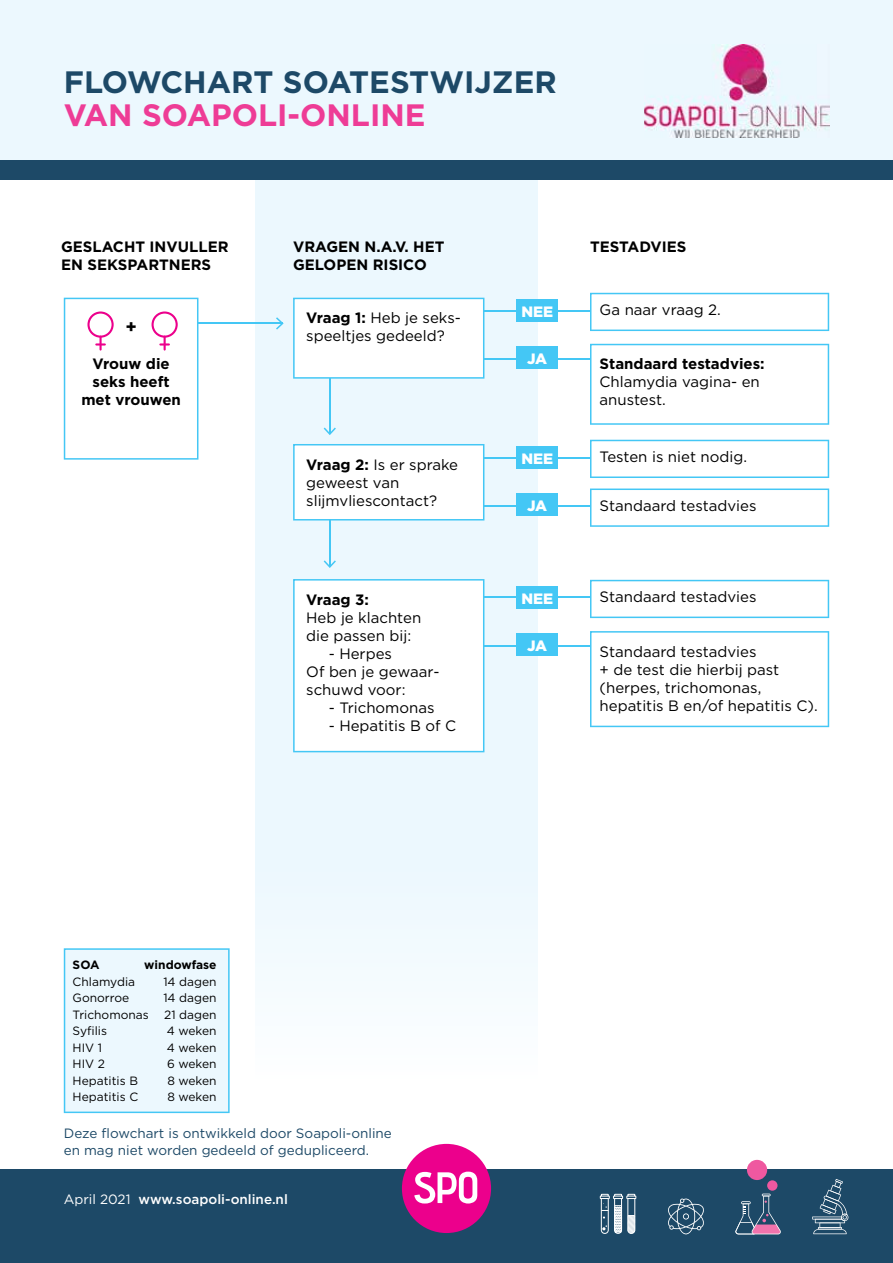
<style>
.page{position:relative;width:893px;height:1263px;background:#fff}
.page>*{position:absolute;margin:0;border:0;box-sizing:border-box;transform-origin:0 0}
.t1{font:700 30.9px "Gotham";color:#1d4967}
.t2{font:700 30.9px "Gotham";color:#ee3c96}
.t3{font:700 18px "Gotham";color:#000}
.t4{font:15px/18px "Gotham";color:#000}
.t5{font:700 15px/18px "Gotham";color:#000}
.t6{font:900 15px "Gotham";color:#fff}
.t7{font:13.5px/16.5px "Gotham";color:#1d4967}
.t8{font:500 13.5px "Gotham";color:#fff}
.t9{font:12px "Gotham";color:#000}
.t10{font:700 12px "Gotham";color:#000}
.s1{font-weight:700}
.s2{font-weight:400}
</style>
<div class="page">
<div style="left:0;top:1169px;width:893px;height:94px;background:#1d4967"></div>
<svg style="left:812px;top:1179px;width:36px;height:55px"></svg>
<svg style="left:735px;top:1193px;width:46px;height:41px"></svg>
<svg style="left:600px;top:1194px;width:36px;height:40px"></svg>
<svg style="left:668px;top:1198px;width:36px;height:36px"></svg>
<div style="left:767px;top:1180px;width:10px;height:11px;background:#ef58a0;border-radius:50%"></div>
<div style="left:747px;top:1160px;width:20px;height:20px;background:#ef58a0;border-radius:50%"></div>
<div style="left:402px;top:1144px;width:89px;height:89px;background:#ec008c;border-radius:50%"></div>
<svg style="left:414px;top:1171px;width:63px;height:32px"></svg>
<div style="left:255px;top:176px;width:282px;height:891px;background:#ecf8fe"></div>
<div style="left:0;top:0;width:893px;height:170px;background:#ecf8fe"></div>
<img style="left:644px;top:45px;width:185px;height:92px">
<div style="left:293px;top:579px;width:191px;height:173px;background:#fff"></div>
<div style="left:293px;top:444px;width:191px;height:76px;background:#fff"></div>
<hr style="left:484px;top:457px;width:127px;height:2px;background:#44c7f5">
<div style="left:516px;top:446px;width:42px;height:23px;background:#44c7f5"></div>
<hr style="left:484px;top:505px;width:127px;height:1px;background:#44c7f5">
<div style="left:516px;top:493px;width:42px;height:23px;background:#44c7f5"></div>
<svg style="left:590px;top:440px;width:239px;height:38px"></svg>
<hr style="left:484px;top:596px;width:127px;height:2px;background:#44c7f5">
<div style="left:516px;top:586px;width:42px;height:23px;background:#44c7f5"></div>
<hr style="left:484px;top:645px;width:127px;height:1px;background:#44c7f5">
<div style="left:516px;top:633px;width:42px;height:23px;background:#44c7f5"></div>
<svg style="left:590px;top:631px;width:239px;height:96px"></svg>
<svg style="left:590px;top:580px;width:239px;height:38px"></svg>
<hr style="left:197px;top:323px;width:86px;height:1px;background:#44c7f5">
<svg style="left:276px;top:317px;width:8px;height:13px"></svg>
<div style="left:293px;top:298px;width:191px;height:81px;background:#fff"></div>
<hr style="left:329px;top:379px;width:2px;height:55px;background:#44c7f5">
<svg style="left:324px;top:427px;width:12px;height:8px"></svg>
<hr style="left:329px;top:519px;width:2px;height:48px;background:#44c7f5">
<svg style="left:324px;top:560px;width:12px;height:8px"></svg>
<div style="left:255px;top:864px;width:282px;height:220px;background:#f4fbfe"></div>
<svg style="left:64px;top:298px;width:134px;height:162px"></svg>
<hr style="left:484px;top:311px;width:127px;height:1px;background:#44c7f5">
<div style="left:516px;top:299px;width:42px;height:23px;background:#44c7f5"></div>
<hr style="left:484px;top:358px;width:127px;height:1px;background:#44c7f5">
<div style="left:516px;top:346px;width:42px;height:23px;background:#44c7f5"></div>
<svg style="left:590px;top:293px;width:239px;height:38px"></svg>
<svg style="left:590px;top:344px;width:239px;height:81px"></svg>
<svg style="left:590px;top:488px;width:239px;height:39px"></svg>
<div style="left:64px;top:948px;width:166px;height:165px;background:#ecf8fe"></div>
<div style="left:0;top:160px;width:893px;height:20px;background:#1d4967"></div>
<h1 class="t1" style="left:64px;top:61px;width:495px">FLOWCHART SOATESTWIJZER</h1>
<h1 class="t2" style="left:64px;top:95px;width:363px">VAN SOAPOLI-ONLINE</h1>
<p class="t5" style="left:61px;top:237px;width:169px">GESLACHT INVULLER<br>EN SEKSPARTNERS</p>
<p class="t5" style="left:590px;top:237px;width:98px">TESTADVIES</p>
<p class="t6" style="left:521px;top:301px;width:33px">NEE</p>
<p class="t6" style="left:527px;top:348px;width:22px">JA</p>
<p class="t5" style="left:293px;top:237px;width:153px">VRAGEN N.A.V. HET<br>GELOPEN RISICO</p>
<p class="t4" style="left:600px;top:301px;width:123px">Ga naar vraag 2.</p>
<p class="t4" style="left:306px;top:309px;width:156px"><span class="s1">Vraag 1:</span> Heb je seks&shy;speeltjes gedeeld?</p>
<p class="t3" style="left:125px;top:315px;width:13px">+</p>
<p class="t5" style="left:81px;top:355px;width:101px;text-align:center">Vrouw die seks heeft met vrouwen</p>
<p class="t5" style="left:600px;top:355px;width:167px">Standaard testadvies:</p>
<p class="t4" style="left:600px;top:373px;width:162px">Chlamydia vagina- en anustest.</p>
<p class="t4" style="left:306px;top:455px;width:153px"><span class="s1">Vraag 2:</span> Is er sprake geweest van slijmvliescontact?</p>
<p class="t5" style="left:306px;top:590px;width:64px">Vraag 3:</p>
<p class="t4" style="left:306px;top:608px;width:116px">Heb je klachten die passen bij:</p>
<p class="t4" style="left:306px;top:644px;width:135px;text-indent:22px">- Herpes<br>Of ben je gewaar&shy;schuwd voor:</p>
<p class="t4" style="left:329px;top:698px;width:107px">- Trichomonas</p>
<p class="t4" style="left:329px;top:716px;width:129px">- Hepatitis B of C</p>
<p class="t6" style="left:521px;top:448px;width:33px">NEE</p>
<p class="t6" style="left:527px;top:495px;width:22px">JA</p>
<p class="t6" style="left:521px;top:588px;width:33px">NEE</p>
<p class="t6" style="left:527px;top:635px;width:22px">JA</p>
<p class="t4" style="left:600px;top:448px;width:149px">Testen is niet nodig.</p>
<p class="t4" style="left:600px;top:496px;width:158px">Standaard testadvies</p>
<p class="t4" style="left:600px;top:588px;width:158px">Standaard testadvies</p>
<p class="t4" style="left:600px;top:642px;width:220px">Standaard testadvies<br>+ de test die hierbij past (herpes, trichomonas, hepatitis B en/of hepatitis C).</p>
<p class="t10" style="left:73px;top:957px;width:28px">SOA</p>
<p class="t10" style="left:144px;top:957px;width:74px">windowfase</p>
<p class="t9" style="left:73px;top:974px;width:64px">Chlamydia</p>
<p class="t9" style="left:163px;top:974px;width:55px">14 dagen</p>
<p class="t9" style="left:73px;top:990px;width:58px">Gonorroe</p>
<p class="t9" style="left:163px;top:990px;width:55px">14 dagen</p>
<p class="t9" style="left:73px;top:1007px;width:78px">Trichomonas</p>
<p class="t9" style="left:164px;top:1007px;width:54px">21 dagen</p>
<p class="t9" style="left:73px;top:1023px;width:36px">Syfilis</p>
<p class="t9" style="left:167px;top:1023px;width:51px">4 weken</p>
<p class="t9" style="left:73px;top:1040px;width:31px">HIV 1</p>
<p class="t9" style="left:167px;top:1040px;width:51px">4 weken</p>
<p class="t9" style="left:73px;top:1056px;width:34px">HIV 2</p>
<p class="t9" style="left:167px;top:1056px;width:51px">6 weken</p>
<p class="t9" style="left:73px;top:1073px;width:67px">Hepatitis B</p>
<p class="t9" style="left:167px;top:1073px;width:51px">8 weken</p>
<p class="t9" style="left:73px;top:1089px;width:67px">Hepatitis C</p>
<p class="t9" style="left:167px;top:1089px;width:51px">8 weken</p>
<p class="t7" style="left:64px;top:1125px;width:330px">Deze flowchart is ontwikkeld door Soapoli-online en mag niet worden gedeeld of gedupliceerd.</p>
<p class="t8" style="left:64px;top:1191px;width:226px"><span class="s2">April 2021</span> www.soapoli-online.nl</p>
</div>
